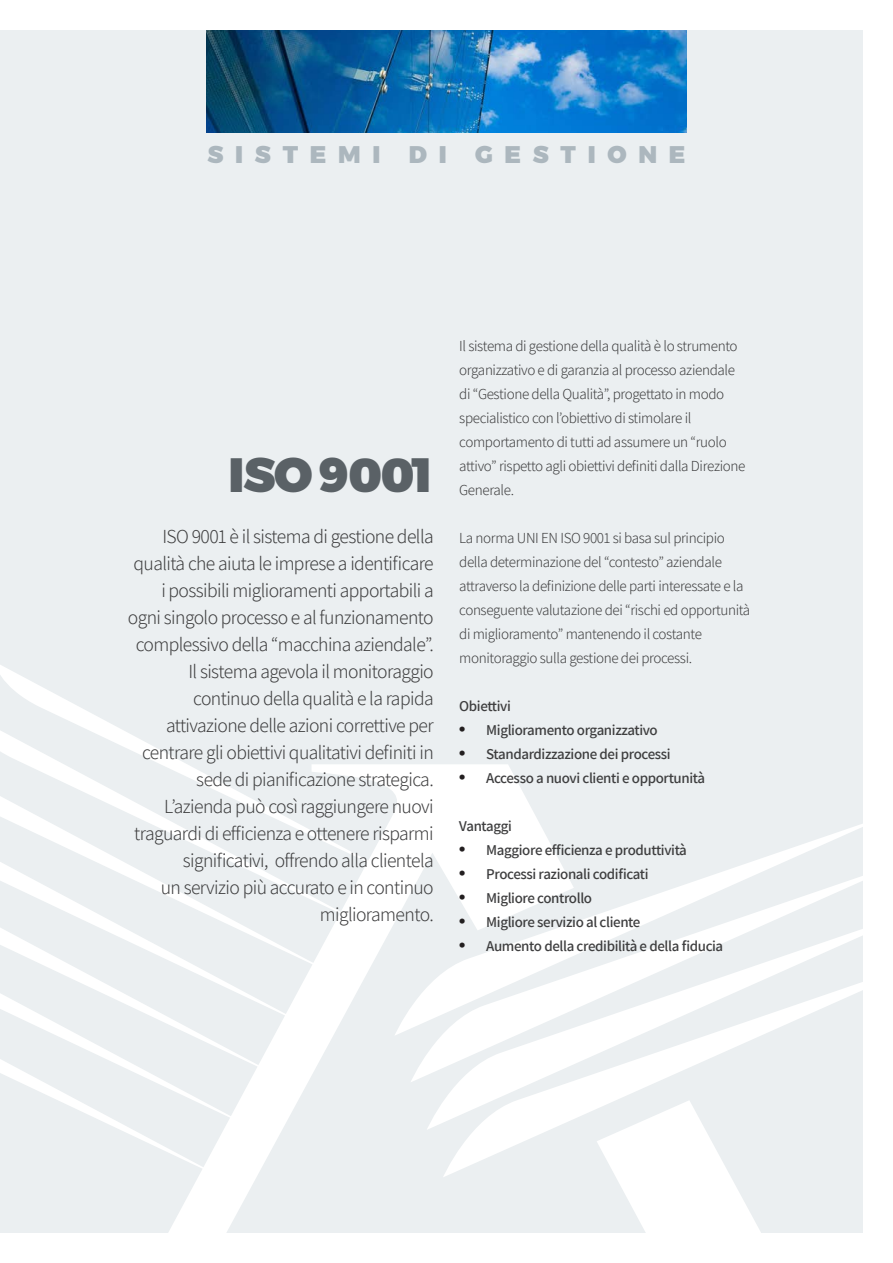
<style>
.page{position:relative;width:893px;height:1263px;background:#fff}
.page>*{position:absolute;margin:0;border:0;box-sizing:border-box;transform-origin:0 0}
.t1{font:900 48px "Montserrat";letter-spacing:-.025em;color:#5a6166}
.t2{font:900 24px "Montserrat";letter-spacing:.49em;color:#acb7be}
._000bodybig{font:300 19.5px/27px "Assistant";letter-spacing:-.03em;color:#3e3e3f;text-align:right}
._000bodybig-2{font:300 15px/24px "Assistant";letter-spacing:-.025em;color:#3e3e3f}
.t3{font:600 15px "Assistant";letter-spacing:-.025em;color:#3e3e3f}
.s1{font-family:"Times";font-weight:400;font-size:18px;color:#231f20}
</style>
<div class="page">
<div style="left:0;top:31px;width:862px;height:1202px;background:#ebeff1"></div>
<img style="left:0;top:31px;width:1px;height:1202px">
<svg style="left:763px;top:813px;width:100px;height:223px"></svg>
<svg style="left:1px;top:665px;width:762px;height:568px"></svg>
<img style="left:207px;top:31px;width:479px;height:102px">
<p class="t2" style="left:208px;top:134px;width:479px">SISTEMI DI GESTIONE</p>
<p class="t1" style="left:229px;top:436px;width:207px">ISO 9001</p>
<p class="_000bodybig" style="left:128px;top:522px;width:307px">ISO 9001 è il sistema di gestione della qualità che aiuta le imprese a identificare i possibili miglioramenti apportabili a ogni singolo processo e al funzionamento complessivo della “macchina aziendale”.</p>
<p class="_000bodybig" style="left:142px;top:657px;width:293px">Il sistema agevola il monitoraggio continuo della qualità e la rapida attivazione delle azioni correttive per centrare gli obiettivi qualitativi definiti in sede di pianificazione strategica.</p>
<p class="_000bodybig" style="left:134px;top:792px;width:301px">L’azienda può così raggiungere nuovi traguardi di efficienza e ottenere risparmi significativi, offrendo alla clientela<br>un servizio più accurato e in continuo miglioramento.</p>
<p class="_000bodybig-2" style="left:459px;top:333px;width:288px">Il sistema di gestione della qualità è lo strumento organizzativo e di garanzia al processo aziendale di “Gestione della Qualità”, progettato in modo specialistico con l’obiettivo di stimolare il comportamento di tutti ad assumere un “ruolo attivo” rispetto agli obiettivi definiti dalla Direzione Generale.</p>
<p class="_000bodybig-2" style="left:459px;top:525px;width:293px">La norma UNI EN ISO 9001 si basa sul principio della determinazione del “contesto” aziendale attraverso la definizione delle parti interessate e la conseguente valutazione dei “rischi ed opportunità di miglioramento” mantenendo il costante monitoraggio sulla gestione dei processi.</p>
<p class="t3" style="left:459px;top:696px;width:53px">Obiettivi</p>
<p class="t3" style="left:459px;top:720px;width:200px"><span class="s1">•</span> Miglioramento organizzativo</p>
<p class="t3" style="left:459px;top:744px;width:213px"><span class="s1">•</span> Standardizzazione dei processi</p>
<p class="t3" style="left:459px;top:768px;width:247px"><span class="s1">•</span> Accesso a nuovi clienti e opportunità</p>
<p class="t3" style="left:459px;top:816px;width:55px">Vantaggi</p>
<p class="t3" style="left:459px;top:840px;width:229px"><span class="s1">•</span> Maggiore efficienza e produttività</p>
<p class="t3" style="left:459px;top:864px;width:191px"><span class="s1">•</span> Processi razionali codificati</p>
<p class="t3" style="left:459px;top:888px;width:134px"><span class="s1">•</span> Migliore controllo</p>
<p class="t3" style="left:459px;top:912px;width:183px"><span class="s1">•</span> Migliore servizio al cliente</p>
<p class="t3" style="left:459px;top:936px;width:266px"><span class="s1">•</span> Aumento della credibilità e della fiducia</p>
</div>
